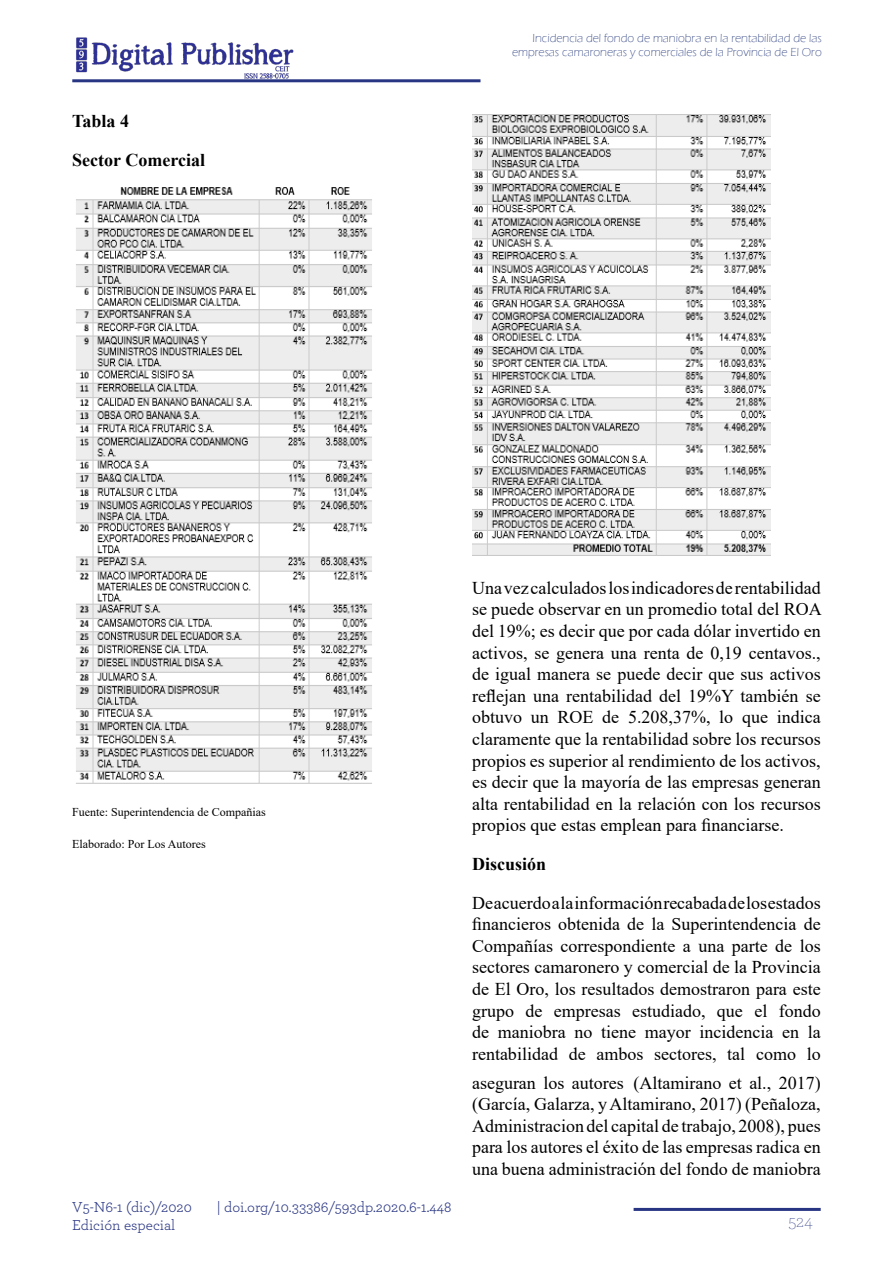
<style>
.page{position:relative;width:893px;height:1263px;background:#fff}
.page>*{position:absolute;margin:0;border:0;box-sizing:border-box;transform-origin:0 0}
.t1{font:18px/21.6px "Times New Roman";color:#000;text-align:justify}
.t2{font:700 18px/38.5px "Times New Roman";color:#000}
.t3{font:200 18px "Archer";color:#283583}
.t4{font:15px/18px "Archer";color:#283583}
.t5{font:300 12px/14.4px "Eras ITC";color:#24387b;text-align:right}
.t6{font:12px "Times New Roman";color:#000}
</style>
<div class="page">
<hr style="left:72px;top:79px;width:408px;height:3px;background:#283583">
<img style="left:76px;top:37px;width:218px;height:42px">
<hr style="left:634px;top:1208px;width:187px;height:3px;background:#283583">
<img style="left:76px;top:187px;width:296px;height:597px">
<img style="left:472px;top:115px;width:299px;height:440px">
<p class="t2" style="left:72px;top:101px;width:134px">Tabla 4<br>Sector Comercial</p>
<p class="t5" style="left:512px;top:31px;width:311px">Incidencia del fondo de maniobra en la rentabilidad de las empresas camaroneras y comerciales de la Provincia de El Oro</p>
<p class="t6" style="left:72px;top:804px;width:195px">Fuente: Superintendencia de Compañias</p>
<p class="t6" style="left:72px;top:835px;width:135px">Elaborado: Por Los Autores</p>
<p class="t4" style="left:72px;top:1197px;width:121px">V5-N6-1 (dic)/2020<br>Edición especial</p>
<p class="t4" style="left:217px;top:1197px;width:236px">| doi.org/10.33386/593dp.2020.6-1.448</p>
<p class="t1" style="left:472px;top:576px;width:351px">Una vez calculados los indicadores de rentabilidad se puede observar en un promedio total del ROA del 19%; es decir que por cada dólar invertido en activos, se genera una renta de 0,19 centavos., de igual manera se puede decir que sus activos reflejan una rentabilidad del 19%Y también se obtuvo un ROE de 5.208,37%, lo que indica claramente que la rentabilidad sobre los recursos propios es superior al rendimiento de los activos, es decir que la mayoría de las empresas generan alta rentabilidad en la relación con los recursos propios que estas emplean para financiarse.</p>
<p class="t2" style="left:472px;top:844px;width:76px">Discusión</p>
<p class="t1" style="left:472px;top:891px;width:350px">De acuerdo a la información recabada de los estados financieros obtenida de la Superintendencia de Compañías correspondiente a una parte de los sectores camaronero y comercial de la Provincia de El Oro, los resultados demostraron para este grupo de empresas estudiado, que el fondo de maniobra no tiene mayor incidencia en la rentabilidad de ambos sectores, tal como lo</p>
<p class="t1" style="left:472px;top:1071px;width:350px">aseguran los autores (Altamirano et al., 2017) (García, Galarza, y Altamirano, 2017) (Peñaloza, Administracion del capital de trabajo, 2008), pues para los autores el éxito de las empresas radica en una buena administración del fondo de maniobra</p>
<p class="t3" style="left:788px;top:1209px;width:26px">524</p>
</div>
